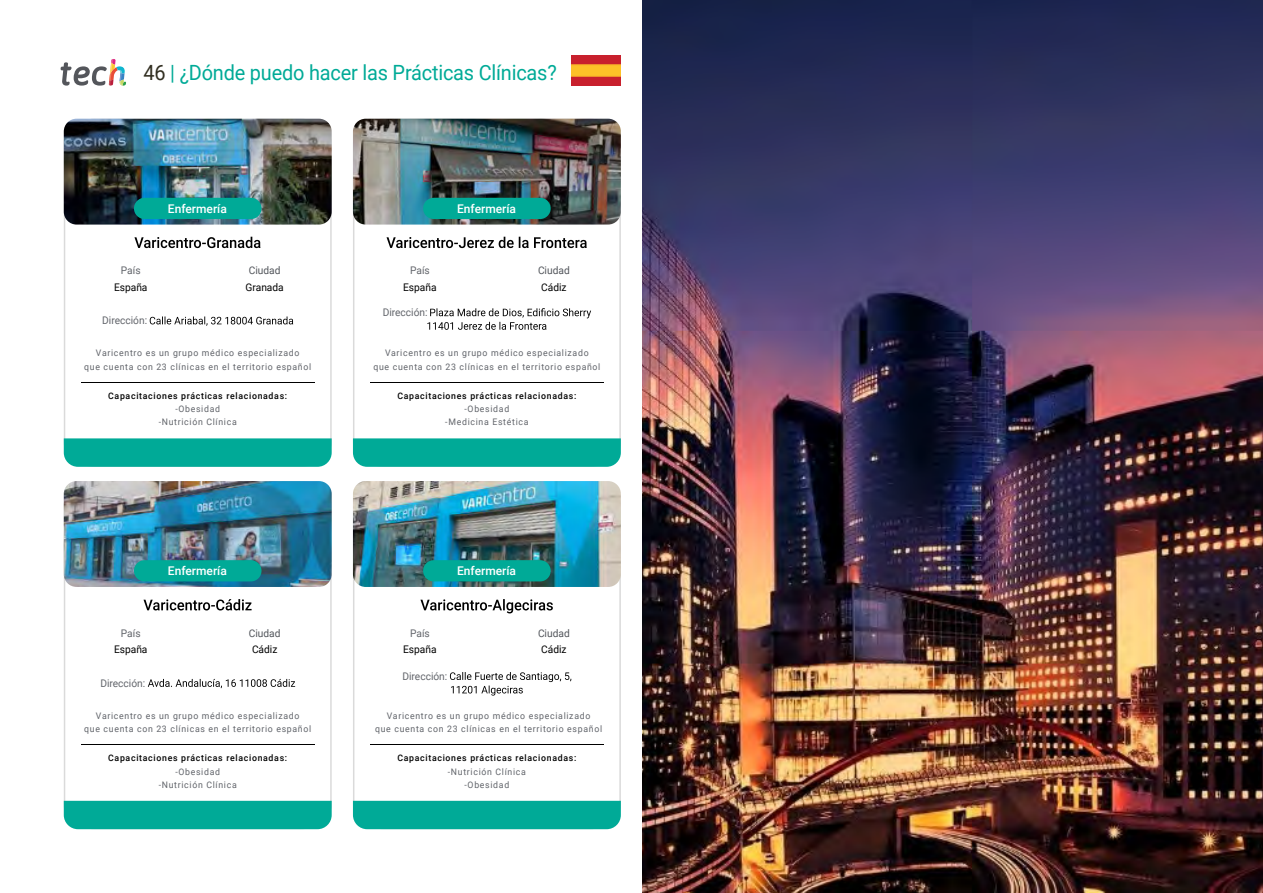
<style>
.page{position:relative;width:1263px;height:893px;background:#fff}
.page>*{position:absolute;margin:0;border:0;box-sizing:border-box;transform-origin:0 0}
.t1{font:21px "Roboto";letter-spacing:-.01em;color:#00aa97;scale:.95 1}
.t2{font:500 12px "Roboto";color:#fff}
.t3{font:10.5px "Roboto";color:#61646a}
.t4{font:10.5px "Roboto";color:#000}
.t5{font:10.5px "Roboto";color:#52555b}
.t6{font:9px/13.2px "Roboto";letter-spacing:.08em;color:#61646a;text-align:center}
.t7{font:500 9px "Roboto";letter-spacing:.08em;color:#000}
.s1{color:#312e20}
</style>
<div class="page">
<svg style="left:61px;top:59px;width:65px;height:27px"></svg>
<img style="left:571px;top:56px;width:50px;height:29px">
<img style="left:642px;top:0;width:621px;height:893px">
<svg style="left:63px;top:118px;width:269px;height:337px"></svg>
<img style="left:64px;top:119px;width:268px;height:106px">
<div style="left:134px;top:198px;width:127px;height:21px;background:#00aa97;border-radius:11px"></div>
<svg style="left:64px;top:438px;width:268px;height:29px;background:#08ac9a"></svg>
<hr style="left:81px;top:382px;width:234px;height:1px;background:#000">
<svg style="left:150px;top:316px;width:143px;height:10px"></svg>
<svg style="left:134px;top:237px;width:126px;height:11px"></svg>
<svg style="left:352px;top:118px;width:269px;height:334px"></svg>
<img style="left:353px;top:119px;width:268px;height:106px">
<div style="left:423px;top:198px;width:128px;height:21px;background:#00aa97;border-radius:11px"></div>
<svg style="left:353px;top:438px;width:268px;height:29px;background:#07ac9a"></svg>
<hr style="left:370px;top:382px;width:234px;height:1px;background:#000">
<svg style="left:427px;top:308px;width:164px;height:22px"></svg>
<svg style="left:386px;top:237px;width:201px;height:11px"></svg>
<svg style="left:63px;top:492px;width:269px;height:338px"></svg>
<img style="left:64px;top:481px;width:268px;height:106px">
<div style="left:134px;top:560px;width:127px;height:21px;background:#00aa97;border-radius:11px"></div>
<div style="left:64px;top:801px;width:268px;height:28px;background:#00aa97"></div>
<hr style="left:81px;top:744px;width:234px;height:1px;background:#000">
<svg style="left:148px;top:679px;width:147px;height:9px"></svg>
<svg style="left:144px;top:599px;width:108px;height:11px"></svg>
<svg style="left:352px;top:530px;width:269px;height:300px"></svg>
<img style="left:353px;top:481px;width:268px;height:106px">
<div style="left:423px;top:560px;width:128px;height:21px;background:#00aa97;border-radius:11px"></div>
<div style="left:353px;top:801px;width:268px;height:28px;background:#00aa97"></div>
<hr style="left:370px;top:744px;width:234px;height:1px;background:#000">
<svg style="left:450px;top:672px;width:121px;height:24px"></svg>
<svg style="left:420px;top:599px;width:133px;height:14px"></svg>
<h1 class="t1" style="left:144px;top:57px;width:436px"><span class="s1">46</span> | ¿Dónde puedo hacer las Prácticas Clínicas?</h1>
<h2 class="t2" style="left:168px;top:200px;width:60px">Enfermería</h2>
<h2 class="t2" style="left:457px;top:200px;width:60px">Enfermería</h2>
<p class="t3" style="left:121px;top:263px;width:21px">País</p>
<p class="t4" style="left:114px;top:280px;width:35px">España</p>
<p class="t5" style="left:249px;top:263px;width:33px">Ciudad</p>
<p class="t4" style="left:246px;top:280px;width:40px">Granada</p>
<p class="t3" style="left:410px;top:263px;width:21px">País</p>
<p class="t4" style="left:403px;top:280px;width:35px">España</p>
<p class="t5" style="left:538px;top:263px;width:33px">Ciudad</p>
<p class="t4" style="left:541px;top:280px;width:27px">Cádiz</p>
<p class="t3" style="left:102px;top:313px;width:46px">Dirección:</p>
<p class="t3" style="left:383px;top:305px;width:46px">Dirección:</p>
<p class="t6" style="left:84px;top:346px;width:229px">Varicentro es un grupo médico especializado<br>que cuenta con 23 clínicas en el territorio español</p>
<p class="t6" style="left:373px;top:346px;width:229px">Varicentro es un grupo médico especializado<br>que cuenta con 23 clínicas en el territorio español</p>
<p class="t7" style="left:108px;top:389px;width:180px">Capacitaciones prácticas relacionadas:</p>
<p class="t6" style="left:159px;top:402px;width:80px">-Obesidad -Nutrición Clínica</p>
<p class="t7" style="left:397px;top:389px;width:180px">Capacitaciones prácticas relacionadas:</p>
<p class="t6" style="left:445px;top:402px;width:85px">-Obesidad -Medicina Estética</p>
<h2 class="t2" style="left:168px;top:563px;width:60px">Enfermería</h2>
<h2 class="t2" style="left:457px;top:563px;width:60px">Enfermería</h2>
<p class="t3" style="left:121px;top:626px;width:21px">País</p>
<p class="t4" style="left:114px;top:642px;width:35px">España</p>
<p class="t5" style="left:249px;top:626px;width:33px">Ciudad</p>
<p class="t4" style="left:252px;top:642px;width:27px">Cádiz</p>
<p class="t3" style="left:410px;top:626px;width:21px">País</p>
<p class="t4" style="left:403px;top:642px;width:35px">España</p>
<p class="t5" style="left:538px;top:626px;width:33px">Ciudad</p>
<p class="t4" style="left:541px;top:642px;width:27px">Cádiz</p>
<p class="t3" style="left:100px;top:676px;width:46px">Dirección:</p>
<p class="t3" style="left:402px;top:669px;width:46px">Dirección:</p>
<p class="t6" style="left:84px;top:708px;width:229px">Varicentro es un grupo médico especializado<br>que cuenta con 23 clínicas en el territorio español</p>
<p class="t6" style="left:375px;top:708px;width:229px">Varicentro es un grupo médico especializado<br>que cuenta con 23 clínicas en el territorio español</p>
<p class="t7" style="left:108px;top:752px;width:180px">Capacitaciones prácticas relacionadas:</p>
<p class="t6" style="left:159px;top:764px;width:80px">-Obesidad -Nutrición Clínica</p>
<p class="t7" style="left:397px;top:752px;width:180px">Capacitaciones prácticas relacionadas:</p>
<p class="t6" style="left:448px;top:764px;width:80px">-Nutrición Clínica -Obesidad</p>
</div>
